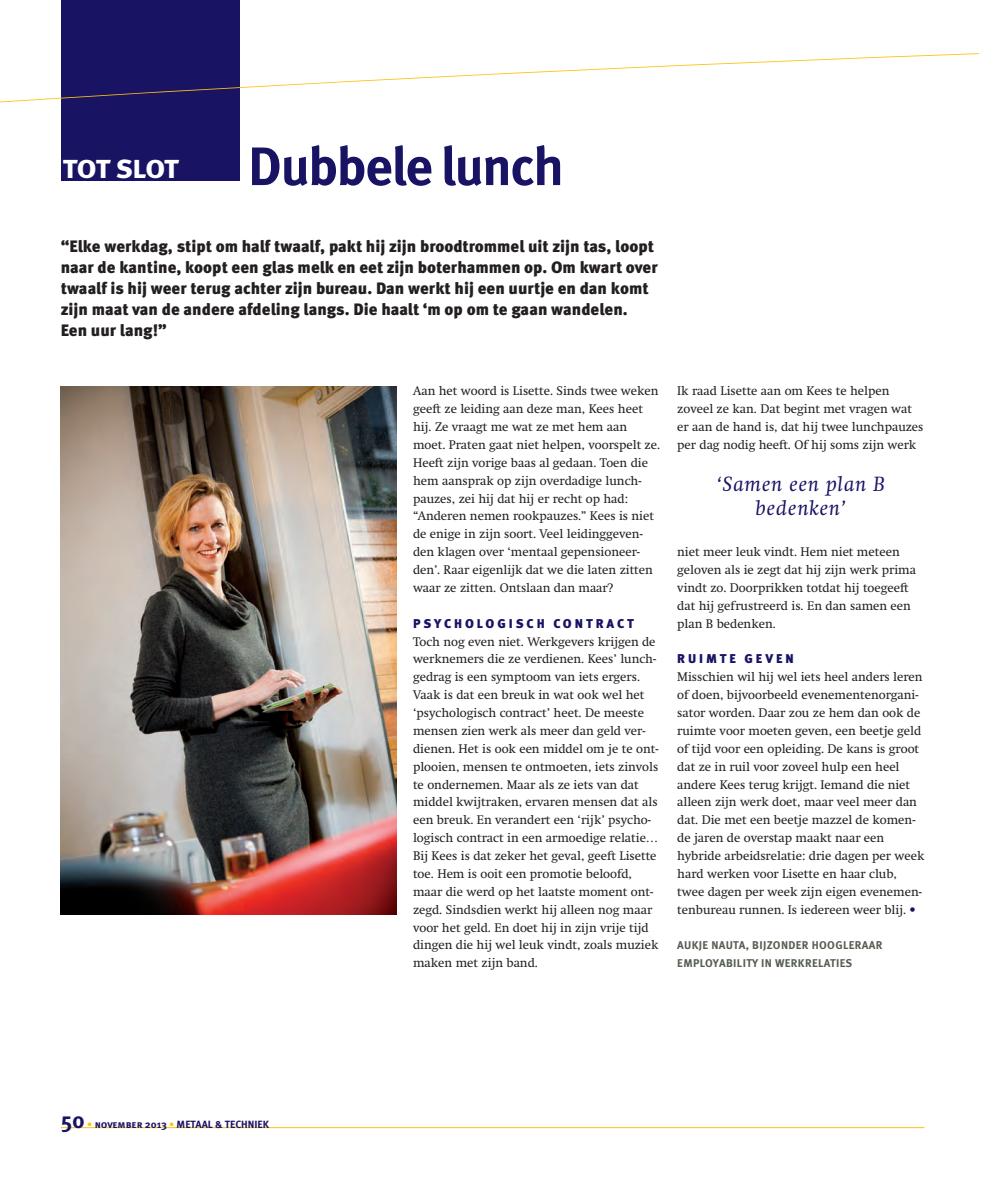
<style>
.page{position:relative;width:981px;height:1194px;background:#fff}
.page>*{position:absolute;margin:0;border:0;box-sizing:border-box;transform-origin:0 0}
.t1{font:700 54px "Meta OT";color:#191364}
.t2{font:700 33px "Meta OT";letter-spacing:-.05em;color:#fff}
.t3{font:italic 21px/24px "Swift Neue LT Pro";letter-spacing:.05em;color:#191364;text-align:center}
.t4{font:900 16.5px/21px "Meta OT";color:#231f20}
.t5{font:12.75px/17.9px "Swift Neue LT Pro";color:#231f20}
.t6{font:900 12.75px "Meta OT";letter-spacing:.23em;color:#191364}
.t7{font:700 11.25px/17.9px "Meta OT";letter-spacing:.03em;color:#565d52}
.t8{font:700 10.5px "Meta OT";color:#191364}
.s1{color:#191364}
.s2{font-size:22.5px}
.s3{color:#fec210}
</style>
<div class="page">
<hr style="left:61px;top:1126px;width:863px;height:1px;background:#fec210">
<div style="left:61px;top:0;width:178px;height:181px;background:#191364"></div>
<svg style="left:0;top:0;width:979px;height:103px"></svg>
<img style="left:61px;top:386px;width:335px;height:527px">
<h2 class="t2" style="left:63px;top:147px;width:118px">TOT SLOT</h2>
<h1 class="t1" style="left:248px;top:134px;width:318px">DUBBELE LUNCH</h1>
<p class="t4" style="left:61px;top:237px;width:598px">“Elke werkdag, stipt om half twaalf, pakt hij zijn broodtrommel uit zijn tas, loopt naar de kantine, koopt een glas melk en eet zijn boterhammen op. Om kwart over twaalf is hij weer terug achter zijn bureau. Dan werkt hij een uurtje en dan komt zijn maat van de andere afdeling langs. Die haalt ‘m op om te gaan wandelen.<br>Een uur lang!”</p>
<p class="t5" style="left:413px;top:382px;width:249px">Aan het woord is Lisette. Sinds twee weken geeft ze leiding aan deze man, Kees heet hij. Ze vraagt me wat ze met hem aan moet. Praten gaat niet helpen, voorspelt ze.<br>Heeft zijn vorige baas al gedaan. Toen die hem aansprak op zijn overdadige lunch&shy;pauzes, zei hij dat hij er recht op had: “Anderen nemen rookpauzes.” Kees is niet de enige in zijn soort. Veel leidinggeven&shy;den klagen over ‘mentaal gepensioneer&shy;den’. Raar eigenlijk dat we die laten zitten waar ze zitten. Ontslaan dan maar?</p>
<p class="t6" style="left:413px;top:615px;width:222px">Psychologisch contract</p>
<p class="t5" style="left:413px;top:632px;width:247px">Toch nog even niet. Werkgevers krijgen de werknemers die ze verdienen. Kees’ lunch&shy;gedrag is een symptoom van iets ergers.<br>Vaak is dat een breuk in wat ook wel het ‘psychologisch contract’ heet. De meeste mensen zien werk als meer dan geld ver&shy;dienen. Het is ook een middel om je te ont&shy;plooien, mensen te ontmoeten, iets zinvols te ondernemen. Maar als ze iets van dat middel kwijtraken, ervaren mensen dat als een breuk. En verandert een ‘rijk’ psycho&shy;logisch contract in een armoedige relatie… Bij Kees is dat zeker het geval, geeft Lisette toe. Hem is ooit een promotie beloofd, maar die werd op het laatste moment ont&shy;zegd. Sindsdien werkt hij alleen nog maar voor het geld. En doet hij in zijn vrije tijd dingen die hij wel leuk vindt, zoals muziek maken met zijn band.</p>
<p class="t5" style="left:677px;top:382px;width:248px">Ik raad Lisette aan om Kees te helpen zoveel ze kan. Dat begint met vragen wat er aan de hand is, dat hij twee lunchpauzes per dag nodig heeft. Of hij soms zijn werk</p>
<h3 class="t3" style="left:716px;top:471px;width:169px">‘Samen een plan B bedenken’</h3>
<p class="t5" style="left:677px;top:542px;width:240px">niet meer leuk vindt. Hem niet meteen geloven als ie zegt dat hij zijn werk prima vindt zo. Doorprikken totdat hij toegeeft dat hij gefrustreerd is. En dan samen een plan B bedenken.</p>
<p class="t6" style="left:677px;top:651px;width:118px">Ruimte geven</p>
<p class="t5" style="left:677px;top:667px;width:249px">Misschien wil hij wel iets heel anders leren of doen, bijvoorbeeld evenementenorgani&shy;sator worden. Daar zou ze hem dan ook de ruimte voor moeten geven, een beetje geld of tijd voor een opleiding. De kans is groot dat ze in ruil voor zoveel hulp een heel andere Kees terug krijgt. Iemand die niet alleen zijn werk doet, maar veel meer dan dat. Die met een beetje mazzel de komen&shy;de jaren de overstap maakt naar een hybride arbeidsrelatie: drie dagen per week hard werken voor Lisette en haar club, twee dagen per week zijn eigen evenemen&shy;tenbureau runnen. Is iedereen weer blij. <span class="s1">•</span></p>
<p class="t7" style="left:677px;top:936px;width:207px">AUKJE NAUTA, BIJZONDER HOOGLERAAR<br>EM PLOYABILIT</p>
<p class="t7" style="left:752px;top:954px;width:67px">Y IN WERKRELATIE</p>
<p class="t7" style="left:845px;top:954px;width:8px">S</p>
<p class="t8" style="left:61px;top:1117px;width:210px"><span class="s2">50</span> <span class="s3">•</span> NOVEMBER 2013 <span class="s3">•</span> METAAL &amp; TECHNIEK</p>
</div>
